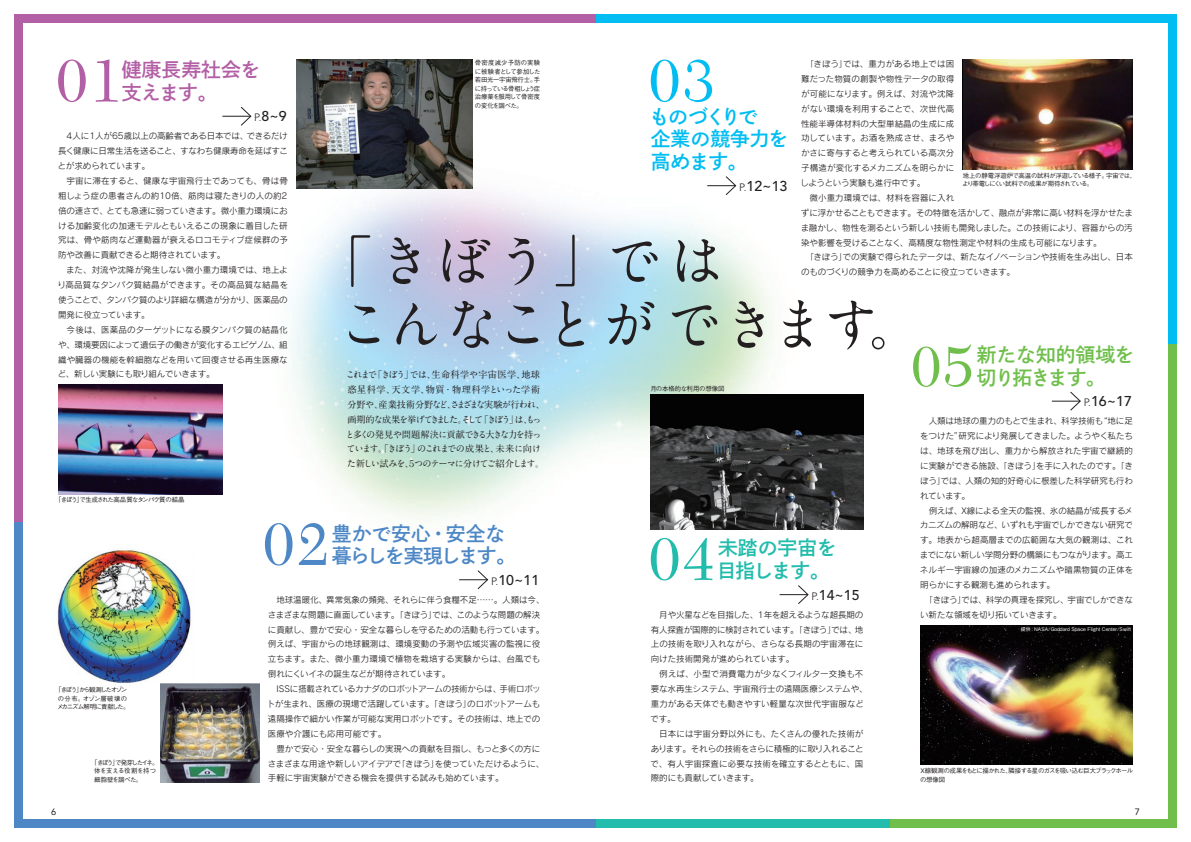
<style>
.page{position:relative;width:1191px;height:842px;background:#fff}
.page>*{position:absolute;margin:0;border:0;box-sizing:border-box;transform-origin:0 0}
.t1{font:700 56.7px/63.8px "A1 Mincho Std";letter-spacing:-.005em;color:#231f20}
.t2{font:19.8px/22.7px "Shuei Go Gin Std B";letter-spacing:-.03em;color:#4d87c6}
.t3{font:19.8px/22.7px "Shuei Go Gin Std B";letter-spacing:-.035em;color:#01bdf2}
.t4{font:19.8px/22.7px "Shuei Go Gin Std B";letter-spacing:-.02em;color:#70bf4c}
.t5{font:19.8px/22.7px "Shuei Go Gin Std B";letter-spacing:-.025em;color:#22bcac}
.t6{font:19.8px/22.7px "Shuei Go Gin Std B";color:#b35fa6}
.t7{font:500 14.2px "Avenir";color:#231f20}
.t8{font:700 9.2px/14.9px "A1 Mincho Std";letter-spacing:-.105em;color:#231f20}
.t9{font:9.2px "Avenir";color:#231f20}
.t10{font:8.5px/14.9px "Rodin Pro M";letter-spacing:-.01em;color:#231f20}
.t11{font:500 6.4px/8.5px "Gothic BBB Pr 6";letter-spacing:-.085em;color:#231f20}
.t12{font:500 6.4px/8.5px "Gothic BBB Pr 6";letter-spacing:-.105em;color:#231f20}
.t13{font:500 6.4px/8.5px "Gothic BBB Pr 6";letter-spacing:-.125em;color:#231f20;text-align:center}
.t14{font:500 6.4px "Gothic BBB Pr 6";letter-spacing:-.03em;color:#231f20}
.t15{font:500 5px "Gothic BBB Pr 6";color:#fff}
.s1{font-weight:300;font-size:10.6px}
</style>
<div class="page">
<img style="left:193px;top:150px;width:624px;height:412px">
<div style="left:595px;top:14px;width:581px;height:9px;background:#01bdf2"></div>
<div style="left:890px;top:819px;width:286px;height:9px;background:#70bf4c"></div>
<div style="left:595px;top:819px;width:295px;height:9px;background:#22bcac"></div>
<div style="left:14px;top:819px;width:581px;height:9px;background:#4d87c6"></div>
<svg style="left:651px;top:60px;width:61px;height:42px"></svg>
<img style="left:57px;top:537px;width:137px;height:146px">
<img style="left:296px;top:60px;width:176px;height:129px">
<img style="left:920px;top:625px;width:212px;height:140px">
<img style="left:651px;top:395px;width:212px;height:134px">
<img style="left:962px;top:60px;width:170px;height:109px">
<svg style="left:913px;top:344px;width:58px;height:43px"></svg>
<svg style="left:1051px;top:392px;width:29px;height:19px"></svg>
<svg style="left:707px;top:176px;width:29px;height:19px"></svg>
<svg style="left:651px;top:538px;width:61px;height:42px"></svg>
<svg style="left:265px;top:523px;width:61px;height:43px"></svg>
<svg style="left:779px;top:585px;width:29px;height:19px"></svg>
<svg style="left:459px;top:570px;width:29px;height:19px"></svg>
<svg style="left:58px;top:60px;width:60px;height:42px"></svg>
<svg style="left:222px;top:107px;width:29px;height:19px"></svg>
<img style="left:160px;top:683px;width:99px;height:99px">
<div style="left:14px;top:14px;width:581px;height:9px;background:#b35fa6"></div>
<div style="left:14px;top:14px;width:9px;height:508px;background:#b35fa6"></div>
<div style="left:14px;top:522px;width:9px;height:297px;background:#4d87c6"></div>
<div style="left:1168px;top:14px;width:8px;height:330px;background:#01bdf2"></div>
<div style="left:1168px;top:344px;width:8px;height:484px;background:#70bf4c"></div>
<img style="left:58px;top:385px;width:165px;height:109px">
<p class="t10" style="left:800px;top:56px;width:334px">　「きぼう」では、重力がある地上では困<br>難だった物質の創製や物性データの取得<br>が可能になります。例えば、対流や沈降<br>がない環境を利用することで、次世代高<br>性能半導体材料の大型単結晶の生成に成<br>功しています。お酒を熟成させ、まろや<br>かさに寄与すると考えられている高次分<br>子構造が変化するメカニズムを明らかに<br>しようという実験も進行中です。<br>　微小重力環境では、材料を容器に入れ<br>ずに浮かせることもできます。その特徴を活かして、融点が非常に高い材料を浮かせたまま融かし、物性を測るという新しい技術も開発しました。この技術により、容器からの汚染や影響を受けることなく、高精度な物性測定や材料の生成も可能になります。<br>　「きぼう」での実験で得られたデータは、新たなイノベーションや技術を生み出し、日本のものづくりの競争力を高めることに役立っていきます。</p>
<p class="t11" style="left:475px;top:58px;width:67px;text-align:justify">骨密度減少予防の実験に被験者として参加した若田光一宇宙飛行士。手に持っている骨粗しょう症治療薬を服用して骨密度の変化を調べた。</p>
<h2 class="t6" style="left:122px;top:58px;width:140px">健康長寿社会を支えます。</h2>
<h3 class="t7" style="left:254px;top:108px;width:34px"><span class="s1">P.</span>8~9</h3>
<h2 class="t3" style="left:649px;top:105px;width:140px">ものづくりで<br>企業の競争力を高めます。</h2>
<h3 class="t7" style="left:739px;top:178px;width:50px"><span class="s1">P.</span>12~13</h3>
<p class="t10" style="left:57px;top:128px;width:232px">　4人に1人が65歳以上の高齢者である日本では、できるだけ長く健康に日常生活を送ること、すなわち健康寿命を延ばすことが求められています。<br>　宇宙に滞在すると、健康な宇宙飛行士であっても、骨は骨粗しょう症の患者さんの約10倍、筋肉は寝たきりの人の約2倍の速さで、とても急速に弱っていきます。微小重力環境における加齢変化の加速モデルともいえるこの現象に着目した研究は、骨や筋肉など運動器が衰えるロコモティブ症候群の予防や改善に貢献できると期待されています。<br>　また、対流や沈降が発生しない微小重力環境では、地上より高品質なタンパク質結晶ができます。その高品質な結晶を使うことで、タンパク質のより詳細な構造が分かり、医薬品の開発に役立っています。<br>　今後は、医薬品のターゲットになる膜タンパク質の結晶化や、環境要因によって遺伝子の働きが変化するエピゲノム、組織や臓器の機能を幹細胞などを用いて回復させる再生医療など、新しい実験にも取り組んでいきます。</p>
<p class="t11" style="left:962px;top:171px;width:175px">地上の静電浮遊炉で高温の試料が浮遊している様子。宇宙では、より帯電しにくい試料での成果が期待されている。</p>
<h1 class="t1" style="left:336px;top:221px;width:590px;text-indent:-20px">「きぼう」では<br>こんなことができます。</h1>
<h2 class="t4" style="left:977px;top:343px;width:159px">新たな知的領域を切り拓きます。</h2>
<h3 class="t7" style="left:1083px;top:393px;width:50px"><span class="s1">P.</span>16~17</h3>
<p class="t8" style="left:345px;top:366px;width:201px">これまで「きぼう」では、生命科学や宇宙医学、地球惑星科学、天文学、物質・物理科学といった学術分野や、産業技術分野など、さまざまな実験が行われ、画期的な成果を挙げてきました。そして「きぼう」は、もっと多くの発見や問題解決に貢献できる大きな力を持っています。「きぼう」のこれまでの成果と、未来に向けた新しい試みを、５つのテーマに分けてご紹介します。</p>
<p class="t14" style="left:650px;top:384px;width:76px">月の本格的な利用の想像図</p>
<p class="t10" style="left:919px;top:413px;width:215px">　人類は地球の重力のもとで生まれ、科学技術も“地に足をつけた”研究により発展してきました。ようやく私たちは、地球を飛び出し、重力から解放された宇宙で継続的に実験ができる施設、「きぼう」を手に入れたのです。「きぼう」では、人類の知的好奇心に根差した科学研究も行われています。<br>　例えば、X線による全天の監視、氷の結晶が成長するメカニズムの解明など、いずれも宇宙でしかできない研究です。地表から超高層までの広範囲な大気の観測は、これまでにない新しい学問分野の構築にもつながります。高エネルギー宇宙線の加速のメカニズムや暗黒物質の正体を明らかにする観測も進められます。<br>　「きぼう」では、科学の真理を探究し、宇宙でしかできない新たな領域を切り拓いていきます。</p>
<p class="t11" style="left:55px;top:495px;width:131px">「きぼう」で生成された高品質なタンパク質の結晶</p>
<h2 class="t2" style="left:332px;top:521px;width:186px">豊かで安心・安全な暮らしを実現します。</h2>
<h2 class="t5" style="left:717px;top:536px;width:121px">未踏の宇宙を目指します。</h2>
<h3 class="t7" style="left:491px;top:572px;width:50px"><span class="s1">P.</span>10~11</h3>
<h3 class="t7" style="left:811px;top:586px;width:50px"><span class="s1">P.</span>14~15</h3>
<p class="t10" style="left:267px;top:592px;width:279px">　地球温暖化、異常気象の頻発、それらに伴う食糧不足……。人類は今、さまざまな問題に直面しています。「きぼう」では、このような問題の解決に貢献し、豊かで安心・安全な暮らしを守るための活動も行っています。例えば、宇宙からの地球観測は、環境変動の予測や広域災害の監視に役立ちます。また、微小重力環境で植物を栽培する実験からは、台風でも倒れにくいイネの誕生などが期待されています。<br>　ISSに搭載されているカナダのロボットアームの技術からは、手術ロボットが生まれ、医療の現場で活躍しています。「きぼう」のロボットアームも遠隔操作で細かい作業が可能な実用ロボットです。その技術は、地上での医療や介護にも応用可能です。<br>　豊かで安心・安全な暮らしの実現への貢献を目指し、もっと多くの方にさまざまな用途や新しいアイデアで「きぼう」を使っていただけるように、手軽に宇宙実験ができる機会を提供する試みも始めています。</p>
<p class="t10" style="left:650px;top:607px;width:218px">　月や火星などを目指した、1年を超えるような超長期の有人探査が国際的に検討されています。「きぼう」では、地上の技術を取り入れながら、さらなる長期の宇宙滞在に向けた技術開発が進められています。<br>　例えば、小型で消費電力が少なくフィルター交換も不要な水再生システム、宇宙飛行士の遠隔医療システムや、重力がある天体でも動きやすい軽量な次世代宇宙服などです。<br>　日本には宇宙分野以外にも、たくさんの優れた技術があります。それらの技術をさらに積極的に取り入れることで、有人宇宙探査に必要な技術を確立するとともに、国際的にも貢献していきます。</p>
<p class="t15" style="left:1020px;top:625px;width:112px">提供：NASA/Goddard Space Flight Center/Swift</p>
<p class="t13" style="left:55px;top:685px;width:76px">「きぼう」から観測したオゾンの分布。オゾン層破壊のメカニズム解明に貢献した。</p>
<p class="t11" style="left:94px;top:758px;width:66px;text-indent:-3px">「きぼう」で発芽したイネ。体を支える役割を持つ細胞壁を調べた。</p>
<p class="t12" style="left:920px;top:766px;width:214px">X線観測の成果をもとに描かれた、隣接する星のガスを吸い込む巨大ブラックホールの想像図</p>
<p class="t9" style="left:51px;top:807px;width:7px">6</p>
<p class="t9" style="left:1134px;top:807px;width:7px">7</p>
</div>
